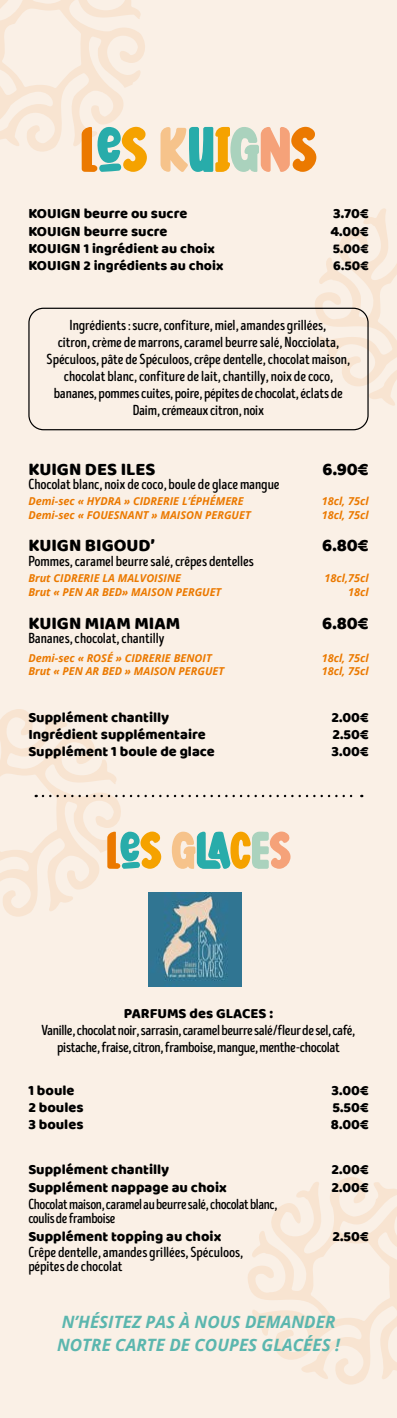
<style>
.page{position:relative;width:397px;height:1418px;background:#fff}
.page>*{position:absolute;margin:0;border:0;box-sizing:border-box;transform-origin:0 0}
.t1{font:60.5px "Cutney Personal Use";color:#eb7900}
.t2{font:50px "Cutney Personal Use";color:#28acaa}
.t3{font:18.1px "Baloo";color:#000}
.t4{font:italic 700 17px/22.8px "Open Sans";color:#5bb6ae}
.t5{font:14.5px/16.9px "Intro Head B Base";letter-spacing:-.015em;color:#000;text-align:center}
.t6{font:14.5px "Baloo";color:#000}
.t7{font:14px "Baloo";color:#000}
.t8{font:italic 700 10.9px "Open Sans";color:#eb7900}
.s1{color:#28acaa}
.s2{color:#f5a200}
.s3{color:#f6c38b}
.s4{color:#aad2bd}
.s5{color:#f5a279}
.s6{font-size:14.5px}
.s7{color:#eb7900}
</style>
<div class="page">
<div style="left:0;top:0;width:397px;height:1417px;background:#faf0e6"></div>
<svg style="left:0;top:0;width:145px;height:152px"></svg>
<svg style="left:314px;top:208px;width:83px;height:198px"></svg>
<svg style="left:248px;top:1177px;width:149px;height:207px"></svg>
<svg style="left:0;top:709px;width:124px;height:207px"></svg>
<svg style="left:43px;top:794px;width:319px;height:3px"></svg>
<div style="left:28px;top:308px;width:341px;height:122px;border:1px solid #000;border-radius:15px"></div>
<img style="left:148px;top:892px;width:94px;height:94px">
<h1 class="t1" style="left:80px;top:109px;width:238px">l<span class="s1">e</span><span class="s2">S</span> <span class="s3">K</span><span class="s1">U</span><span class="s2">I</span><span class="s4">G</span><span class="s5">N</span>S</h1>
<p class="t6" style="left:28px;top:205px;width:160px">KOUIGN beurre ou sucre</p>
<p class="t6" style="left:333px;top:205px;width:37px">3.70€</p>
<p class="t6" style="left:28px;top:222px;width:141px">KOUIGN beurre sucre</p>
<p class="t6" style="left:330px;top:222px;width:40px">4.00€</p>
<p class="t7" style="left:28px;top:240px;width:188px"><span class="s6">KOUIGN</span> 1 ingrédient au choix</p>
<p class="t7" style="left:333px;top:240px;width:37px">5.00€</p>
<p class="t7" style="left:28px;top:257px;width:196px"><span class="s6">KOUIGN</span> 2 ingrédients au choix</p>
<p class="t7" style="left:333px;top:257px;width:37px">6.50€</p>
<p class="t5" style="left:47px;top:317px;width:305px">Ingrédients : sucre, confiture, miel, amandes grillées,<br>citron, crème de marrons, caramel beurre salé, Nocciolata, Spéculoos, pâte de Spéculoos, crêpe dentelle, chocolat maison, chocolat blanc, confiture de lait, chantilly, noix de coco, bananes, pommes cuites, poire, pépites de chocolat, éclats de Daim, crémeaux citron, noix</p>
<p class="t3" style="left:28px;top:458px;width:129px">KUIGN DES ILES</p>
<p class="t3" style="left:323px;top:458px;width:47px">6.90€</p>
<p class="t5" style="left:28px;top:476px;width:253px">Chocolat blanc, noix de coco, boule de glace mangue</p>
<p class="t8" style="left:28px;top:493px;width:217px">Demi-sec « HYDRA » CIDRERIE L’ÉPHÉMERE</p>
<p class="t8" style="left:322px;top:493px;width:48px">18cl, 75cl</p>
<p class="t8" style="left:28px;top:507px;width:224px">Demi-sec « FOUESNANT » MAISON PERGUET</p>
<p class="t8" style="left:322px;top:507px;width:48px">18cl, 75cl</p>
<p class="t3" style="left:28px;top:534px;width:128px">KUIGN BIGOUD’</p>
<p class="t3" style="left:322px;top:534px;width:48px">6.80€</p>
<p class="t5" style="left:28px;top:553px;width:227px">Pommes, caramel beurre salé, crêpes dentelles</p>
<p class="t8" style="left:28px;top:571px;width:154px">Brut CIDRERIE LA MALVOISINE</p>
<p class="t8" style="left:325px;top:571px;width:46px">18cl,75cl</p>
<p class="t8" style="left:28px;top:584px;width:194px">Brut « PEN AR BED» MAISON PERGUET</p>
<p class="t8" style="left:348px;top:584px;width:22px">18cl</p>
<p class="t3" style="left:28px;top:611px;width:153px">KUIGN MIAM MIAM</p>
<p class="t3" style="left:322px;top:611px;width:48px">6.80€</p>
<p class="t5" style="left:28px;top:630px;width:138px">Bananes, chocolat, chantilly</p>
<p class="t8" style="left:28px;top:650px;width:185px">Demi-sec « ROSÉ » CIDRERIE BENOIT</p>
<p class="t8" style="left:322px;top:650px;width:48px">18cl, 75cl</p>
<p class="t8" style="left:28px;top:663px;width:197px">Brut « PEN AR BED » MAISON PERGUET</p>
<p class="t8" style="left:322px;top:663px;width:48px">18cl, 75cl</p>
<p class="t6" style="left:28px;top:708px;width:142px">Supplément chantilly</p>
<p class="t6" style="left:331px;top:708px;width:39px">2.00€</p>
<p class="t6" style="left:28px;top:725px;width:179px">Ingrédient supplémentaire</p>
<p class="t6" style="left:332px;top:725px;width:38px">2.50€</p>
<p class="t6" style="left:28px;top:742px;width:188px">Supplément 1 boule de glace</p>
<p class="t6" style="left:331px;top:742px;width:39px">3.00€</p>
<h2 class="t2" style="left:106px;top:816px;width:186px"><span class="s7">l</span>e<span class="s2">S</span> <span class="s3">G</span>LA<span class="s2">C</span><span class="s4">E</span><span class="s5">S</span></h2>
<p class="t6" style="left:124px;top:1004px;width:151px">PARFUMS des GLACES :</p>
<p class="t5" style="left:42px;top:1022px;width:315px">Vanille, chocolat noir, sarrasin, caramel beurre salé/fleur de sel, café, pistache, fraise, citron, framboise, mangue, menthe-chocolat</p>
<p class="t6" style="left:28px;top:1081px;width:48px">1 boule</p>
<p class="t6" style="left:331px;top:1081px;width:39px">3.00€</p>
<p class="t6" style="left:28px;top:1098px;width:57px">2 boules</p>
<p class="t6" style="left:332px;top:1098px;width:38px">5.50€</p>
<p class="t6" style="left:28px;top:1115px;width:57px">3 boules</p>
<p class="t6" style="left:331px;top:1115px;width:39px">8.00€</p>
<p class="t6" style="left:28px;top:1160px;width:142px">Supplément chantilly</p>
<p class="t6" style="left:331px;top:1160px;width:39px">2.00€</p>
<p class="t6" style="left:28px;top:1178px;width:200px">Supplément nappage au choix</p>
<p class="t6" style="left:331px;top:1178px;width:39px">2.00€</p>
<p class="t5" style="left:28px;top:1196px;width:251px;line-height:14px;text-align:left">Chocolat maison, caramel au beurre salé, chocolat blanc, coulis de framboise</p>
<p class="t6" style="left:28px;top:1226px;width:194px">Supplément topping au choix</p>
<p class="t6" style="left:332px;top:1226px;width:38px">2.50€</p>
<p class="t5" style="left:28px;top:1245px;width:216px;line-height:14px;text-align:left">Crêpe dentelle, amandes grillées, Spéculoos, pépites de chocolat</p>
<p class="t4" style="left:57px;top:1309px;width:284px">N’HÉSITEZ PAS À NOUS DEMANDER<br>NOTRE CARTE DE COUPES GLACÉES !</p>
</div>
